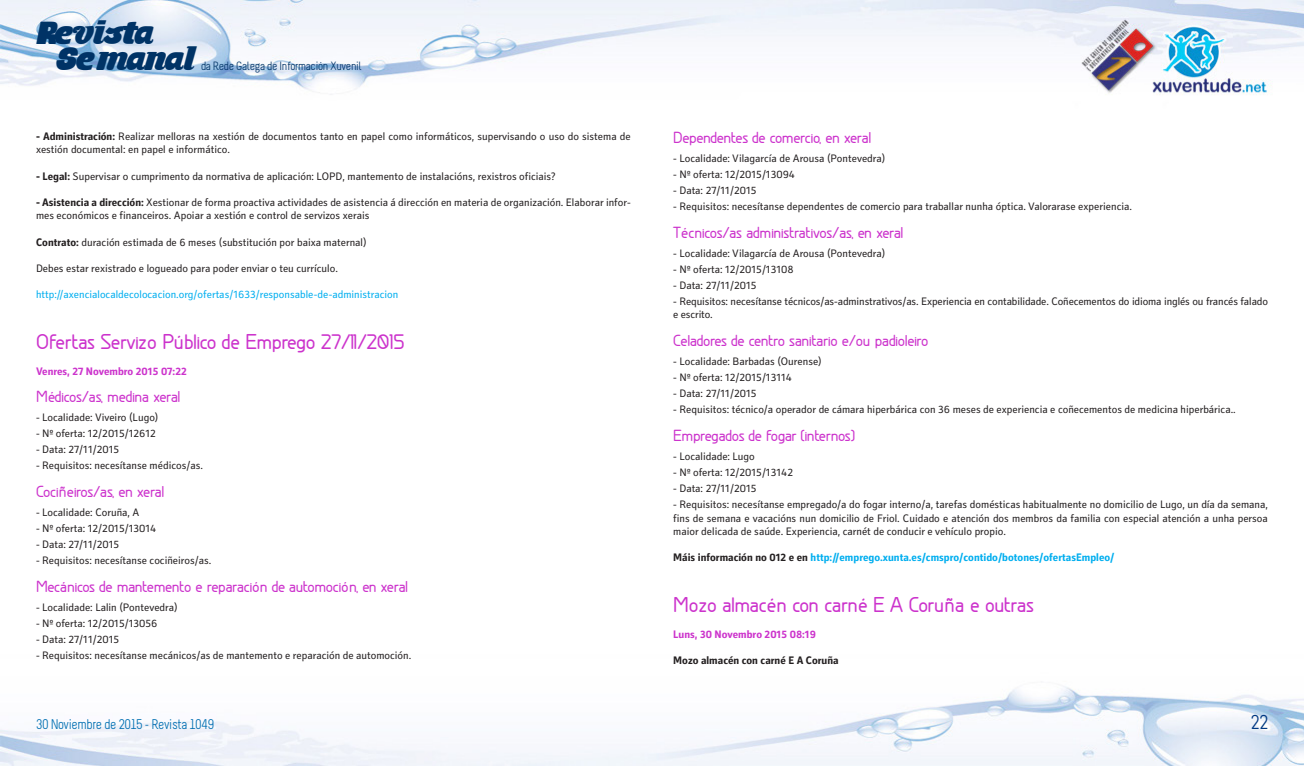
<style>
.page{position:relative;width:1304px;height:766px;background:#fff}
.page>*{position:absolute;margin:0;border:0;box-sizing:border-box;transform-origin:0 0}
.t1{font:33px/26px "Musa Ornata";letter-spacing:-.01em;color:#036}
.t2{font:700 20px "Greyscale Basic";letter-spacing:-.02em;color:#c3c}
.t3{font:20px "Melbourne";color:#003882}
.t4{font:700 15px "Greyscale Basic";letter-spacing:-.03em;color:#c3c}
.t5{font:14px "Melbourne";letter-spacing:-.025em;color:#006fb2}
.t6{font:12px "Melbourne";letter-spacing:-.025em;color:#036}
.t7{font:11px/13.2px "Secca Std Demo";color:#231f20}
.t8{font:700 11px "Secca Std Demo";color:#00aeef}
.t9{font:11px "Secca Std Demo";color:#00aeef}
.t10{font:700 11px "Secca Std Demo";color:#c3c}
.t11{font:700 11px "Secca Std Demo";color:#231f20}
.s1{font-weight:700}
.s2{color:#231f20}
</style>
<div class="page">
<img style="left:0;top:0;width:1304px;height:765px">
<h1 class="t1" style="left:55px;top:19px;width:142px;text-indent:-19px">Revista<br>Semanal</h1>
<p class="t6" style="left:201px;top:59px;width:162px">da Rede Galega de Información Xuvenil</p>
<p class="t7" style="left:36px;top:130px;width:596px"><span class="s1">- Administración:</span> Realizar melloras na xestión de documentos tanto en papel como informáticos, supervisando o uso do sistema de xestión documental: en papel e informático.</p>
<p class="t7" style="left:36px;top:170px;width:521px"><span class="s1">- Legal:</span> Supervisar o cumprimento da normativa de aplicación: LOPD, mantemento de instalacións, rexistros oficiais?</p>
<p class="t7" style="left:36px;top:196px;width:596px"><span class="s1">- Asistencia a dirección:</span> Xestionar de forma proactiva actividades de asistencia á dirección en materia de organización. Elaborar infor&shy;mes económicos e financeiros. Apoiar a xestión e control de servizos xerais</p>
<p class="t7" style="left:36px;top:236px;width:332px"><span class="s1">Contrato:</span> duración estimada de 6 meses (substitución por baixa maternal)</p>
<p class="t7" style="left:36px;top:262px;width:303px">Debes estar rexistrado e logueado para poder enviar o teu currículo.</p>
<p class="t9" style="left:36px;top:288px;width:364px">http://axencialocaldecolocacion.org/ofertas/1633/responsable-de-administracion</p>
<h2 class="t2" style="left:36px;top:329px;width:370px">Ofertas Servizo Público de Emprego 27/11/2015</h2>
<p class="t10" style="left:36px;top:365px;width:152px">Venres, 27 Novembro 2015 07:22</p>
<h3 class="t4" style="left:36px;top:387px;width:146px">Médicos/as, medina xeral</h3>
<p class="t7" style="left:36px;top:410px;width:124px">- Localidade: Viveiro (Lugo)</p>
<p class="t7" style="left:36px;top:427px;width:121px">- Nº oferta: 12/2015/12612</p>
<p class="t7" style="left:36px;top:443px;width:85px">- Data: 27/11/2015</p>
<p class="t7" style="left:36px;top:459px;width:168px">- Requisitos: necesítanse médicos/as.</p>
<h3 class="t4" style="left:36px;top:482px;width:130px">Cociñeiros/as, en xeral</h3>
<p class="t7" style="left:36px;top:505px;width:105px">- Localidade: Coruña, A</p>
<p class="t7" style="left:36px;top:521px;width:122px">- Nº oferta: 12/2015/13014</p>
<p class="t7" style="left:36px;top:537px;width:85px">- Data: 27/11/2015</p>
<p class="t7" style="left:36px;top:553px;width:177px">- Requisitos: necesítanse cociñeiros/as.</p>
<h3 class="t4" style="left:36px;top:577px;width:374px">Mecánicos de mantemento e reparación de automoción, en xeral</h3>
<p class="t7" style="left:36px;top:600px;width:143px">- Localidade: Lalin (Pontevedra)</p>
<p class="t7" style="left:36px;top:616px;width:123px">- Nº oferta: 12/2015/13056</p>
<p class="t7" style="left:36px;top:632px;width:85px">- Data: 27/11/2015</p>
<p class="t7" style="left:36px;top:648px;width:377px">- Requisitos: necesítanse mecánicos/as de mantemento e reparación de automoción.</p>
<h3 class="t4" style="left:673px;top:128px;width:200px">Dependentes de comercio, en xeral</h3>
<p class="t7" style="left:673px;top:152px;width:214px">- Localidade: Vilagarcía de Arousa (Pontevedra)</p>
<p class="t7" style="left:673px;top:168px;width:123px">- Nº oferta: 12/2015/13094</p>
<p class="t7" style="left:673px;top:184px;width:85px">- Data: 27/11/2015</p>
<p class="t7" style="left:673px;top:200px;width:460px">- Requisitos: necesítanse dependentes de comercio para traballar nunha óptica. Valorarase experiencia.</p>
<h3 class="t4" style="left:673px;top:223px;width:232px">Técnicos/as administrativos/as, en xeral</h3>
<p class="t7" style="left:673px;top:247px;width:214px">- Localidade: Vilagarcía de Arousa (Pontevedra)</p>
<p class="t7" style="left:673px;top:263px;width:122px">- Nº oferta: 12/2015/13108</p>
<p class="t7" style="left:673px;top:279px;width:85px">- Data: 27/11/2015</p>
<p class="t7" style="left:673px;top:295px;width:596px">- Requisitos: necesítanse técnicos/as-adminstrativos/as. Experiencia en contabilidade. Coñecementos do idioma inglés ou francés falado e escrito.</p>
<h3 class="t4" style="left:673px;top:331px;width:257px">Celadores de centro sanitario e/ou padioleiro</h3>
<p class="t7" style="left:673px;top:355px;width:150px">- Localidade: Barbadas (Ourense)</p>
<p class="t7" style="left:673px;top:371px;width:120px">- Nº oferta: 12/2015/13114</p>
<p class="t7" style="left:673px;top:387px;width:85px">- Data: 27/11/2015</p>
<p class="t7" style="left:673px;top:403px;width:564px">- Requisitos: técnico/a operador de cámara hiperbárica con 36 meses de experiencia e coñecementos de medicina hiperbárica..</p>
<h3 class="t4" style="left:673px;top:426px;width:184px">Empregados de fogar (internos)</h3>
<p class="t7" style="left:673px;top:450px;width:83px">- Localidade: Lugo</p>
<p class="t7" style="left:673px;top:466px;width:121px">- Nº oferta: 12/2015/13142</p>
<p class="t7" style="left:673px;top:482px;width:85px">- Data: 27/11/2015</p>
<p class="t7" style="left:673px;top:498px;width:596px;text-align:justify">- Requisitos: necesítanse empregado/a do fogar interno/a, tarefas domésticas habitualmente no domicilio de Lugo, un día da semana, fins de semana e vacacións nun domicilio de Friol. Cuidado e atención dos membros da familia con especial atención a unha persoa maior delicada de saúde. Experiencia, carnét de conducir e vehículo propio.</p>
<p class="t8" style="left:673px;top:551px;width:443px"><span class="s2">Máis información no 012 e en</span> http://emprego.xunta.es/cmspro/contido/botones/ofertasEmpleo/</p>
<h2 class="t2" style="left:673px;top:591px;width:362px">Mozo almacén con carné E A Coruña e outras</h2>
<p class="t10" style="left:673px;top:628px;width:144px">Luns, 30 Novembro 2015 08:19</p>
<p class="t11" style="left:673px;top:654px;width:167px">Mozo almacén con carné E A Coruña</p>
<p class="t5" style="left:36px;top:717px;width:180px">30 Noviembre de 2015 - Revista 1049</p>
<h2 class="t3" style="left:1251px;top:711px;width:19px">22</h2>
</div>
